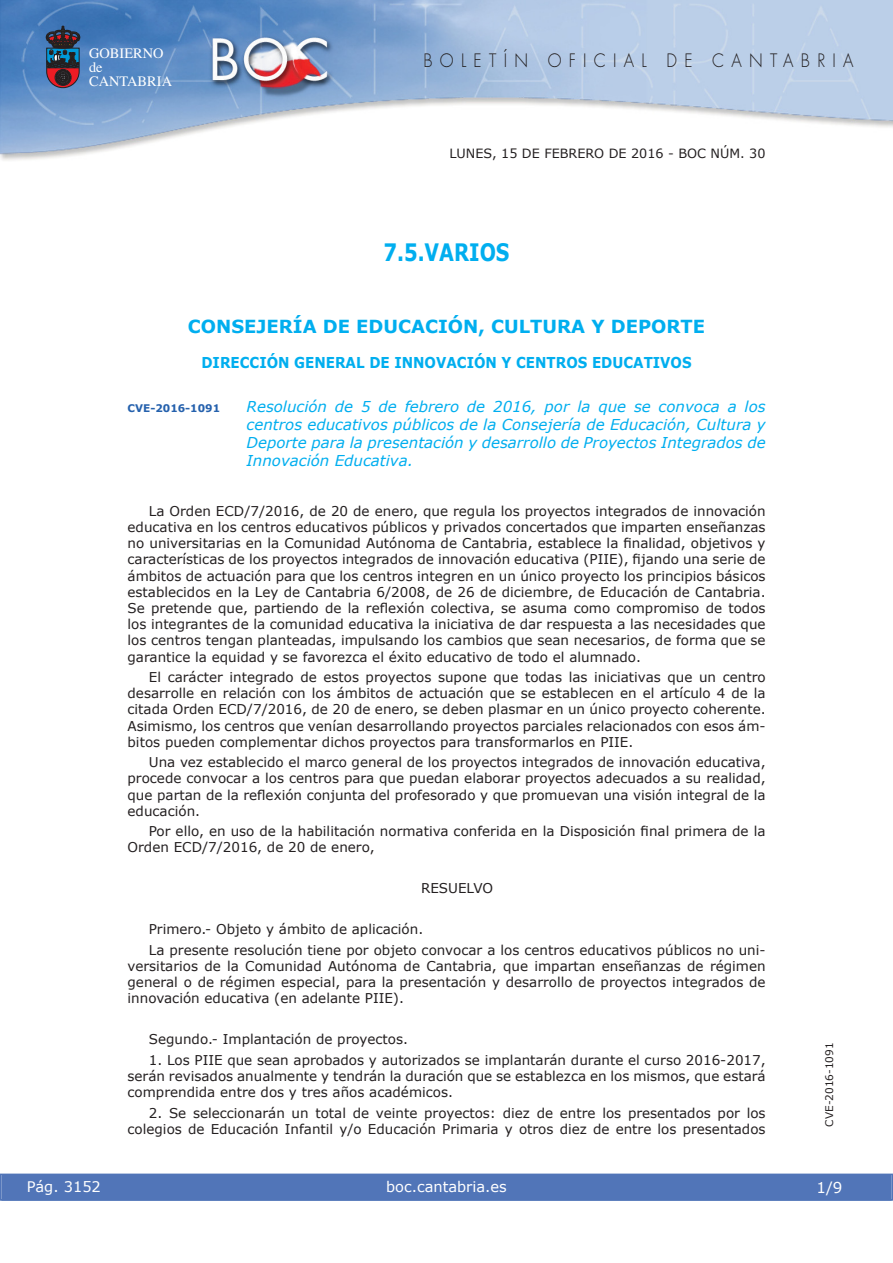
<style>
.page{position:relative;width:893px;height:1263px;background:#fff}
.page>*{position:absolute;margin:0;border:0;box-sizing:border-box;transform-origin:0 0}
.t1{font:700 24px "Verdana";color:#00aeef;scale:.8 1}
.t2{font:700 18px "Verdana";color:#00aeef}
.t3{font:300 18px "Futura";letter-spacing:.45em;color:#231f20;scale:.9 1}
.t4{font:italic 15px/18px "Verdana";color:#00aeef;text-align:justify}
.t5{font:700 15px "Verdana";color:#00aeef;scale:.9 1}
.t6{font:15px "Verdana";color:#fff}
.t7{font:14.55px "Verdana";color:#fff}
.t8{font:14.4px/14.1px "Times";color:#fff}
.t9{font:13.5px/16.2px "Verdana";color:#231f20;text-align:justify}
.t10{font:12.75px "Verdana";color:#231f20}
.t11{font:10.5px "Verdana";color:#231f20}
.t12{font:700 10.5px "Verdana";color:#2561ad}
</style>
<div class="page">
<img style="left:0;top:0;width:893px;height:161px">
<svg style="left:46px;top:26px;width:34px;height:62px;background:#464054"></svg>
<div style="left:1px;top:1174px;width:890px;height:27px;background:#5175b8"></div>
<div style="left:0;top:1174px;width:893px;height:27px;border:1px solid #5175b8"></div>
<p class="t8" style="left:89px;top:47px;width:85px">GOBIERNO de<br>CANTABRIA</p>
<h2 class="t3" style="left:423px;top:52px;width:479px">BOLETÍN OFICIAL DE CANTABRIA</h2>
<p class="t10" style="left:449px;top:145px;width:317px">LUNES, 15 DE FEBRERO DE 2016 - BOC NÚM. 30</p>
<h1 class="t1" style="left:383px;top:237px;width:159px">7.5.VARIOS</h1>
<h2 class="t2" style="left:188px;top:315px;width:519px">CONSEJERÍA DE EDUCACIÓN, CULTURA Y DEPORTE</h2>
<p class="t5" style="left:201px;top:353px;width:546px">DIRECCIÓN GENERAL DE INNOVACIÓN Y CENTROS EDUCATIVOS</p>
<p class="t12" style="left:128px;top:401px;width:94px">CVE-2016-1091</p>
<p class="t4" style="left:247px;top:397px;width:520px">Resolución de 5 de febrero de 2016, por la que se convoca a los centros educativos públicos de la Consejería de Educación, Cultura y Deporte para la presentación y desarrollo de Proyectos Integrados de Innovación Educativa.</p>
<p class="t9" style="left:128px;top:502px;width:639px;text-indent:21px">La Orden ECD/7/2016, de 20 de enero, que regula los proyectos integrados de innovación educativa en los centros educativos públicos y privados concertados que imparten enseñanzas no universitarias en la Comunidad Autónoma de Cantabria, establece la finalidad, objetivos y características de los proyectos integrados de innovación educativa (PIIE), fijando una serie de ámbitos de actuación para que los centros integren en un único proyecto los principios básicos establecidos en la Ley de Cantabria 6/2008, de 26 de diciembre, de Educación de Cantabria.<br>Se pretende que, partiendo de la reflexión colectiva, se asuma como compromiso de todos los integrantes de la comunidad educativa la iniciativa de dar respuesta a las necesidades que los centros tengan planteadas, impulsando los cambios que sean necesarios, de forma que se garantice la equidad y se favorezca el éxito educativo de todo el alumnado.</p>
<p class="t9" style="left:128px;top:669px;width:640px;text-indent:21px">El carácter integrado de estos proyectos supone que todas las iniciativas que un centro desarrolle en relación con los ámbitos de actuación que se establecen en el artículo 4 de la citada Orden ECD/7/2016, de 20 de enero, se deben plasmar en un único proyecto coherente.<br>Asimismo, los centros que venían desarrollando proyectos parciales relacionados con esos ám&shy;bitos pueden complementar dichos proyectos para transformarlos en PIIE.</p>
<p class="t9" style="left:128px;top:754px;width:640px;text-indent:21px">Una vez establecido el marco general de los proyectos integrados de innovación educativa, procede convocar a los centros para que puedan elaborar proyectos adecuados a su realidad, que partan de la reflexión conjunta del profesorado y que promuevan una visión integral de la educación.</p>
<p class="t9" style="left:128px;top:823px;width:639px;text-indent:21px">Por ello, en uso de la habilitación normativa conferida en la Disposición final primera de la<br>Orden ECD/7/2016, de 20 de enero,</p>
<p class="t9" style="left:421px;top:880px;width:74px">RESUELVO</p>
<p class="t9" style="left:149px;top:919px;width:618px;line-height:20.4px">Primero.- Objeto y ámbito de aplicación.<br>La presente resolución tiene por objeto convocar a los centros educativos públicos no uni-</p>
<p class="t9" style="left:128px;top:957px;width:639px">versitarios de la Comunidad Autónoma de Cantabria, que impartan enseñanzas de régimen general o de régimen especial, para la presentación y desarrollo de proyectos integrados de innovación educativa (en adelante PIIE).</p>
<p class="t9" style="left:149px;top:1031px;width:261px">Segundo.- Implantación de proyectos.</p>
<p class="t9" style="left:128px;top:1051px;width:640px;text-indent:21px">1. Los PIIE que sean aprobados y autorizados se implantarán durante el curso 2016-2017, serán revisados anualmente y tendrán la duración que se establezca en los mismos, que estará comprendida entre dos y tres años académicos.</p>
<p class="t9" style="left:128px;top:1104px;width:639px;text-align:right">2. Se seleccionarán un total de veinte proyectos: diez de entre los presentados por los colegios de Educación Infantil y/o Educación Primaria y otros diez de entre los presentados</p>
<p class="t7" style="left:27px;top:1177px;width:76px">Pág. 3152</p>
<p class="t7" style="left:386px;top:1178px;width:122px">boc.cantabria.es</p>
<p class="t11" style="left:823px;top:1127px;width:86px;rotate:-90deg">CVE-2016-1091</p>
<p class="t6" style="left:816px;top:1178px;width:27px">1/9</p>
</div>
